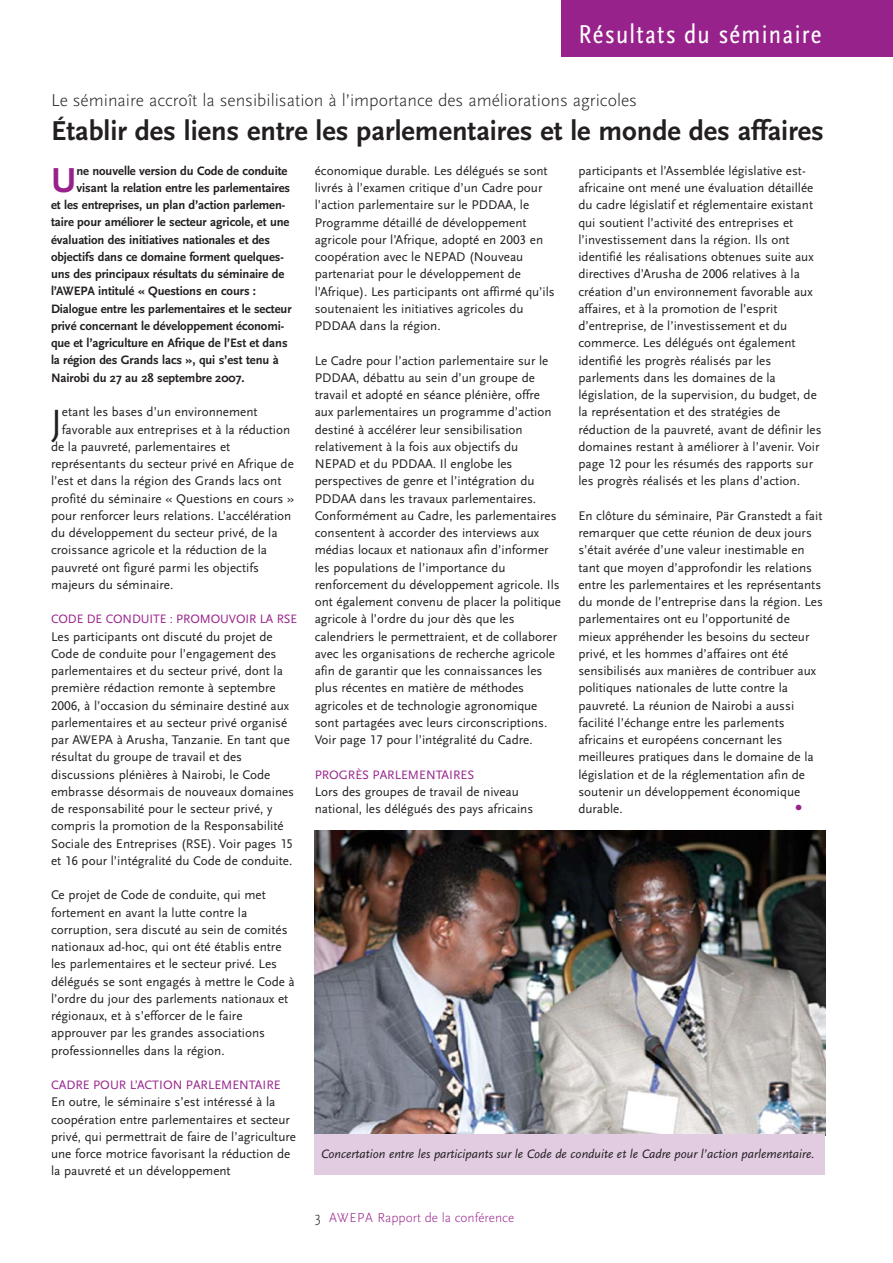
<style>
.page{position:relative;width:893px;height:1263px;background:#fff}
.page>*{position:absolute;margin:0;border:0;box-sizing:border-box;transform-origin:0 0}
.t1{font:36.6px "Scala Sans LF";color:#231f20}
.t2{font:700 36.15px "Scala Sans";color:#98228b}
.t3{font:700 28.5px "Scala Sans";color:#231f20}
.t4{font:condensed 27px "Scala Sans Pro";letter-spacing:.05em;color:#fff}
.t5{font:24px "Scala Sans";color:#98228b}
.t6{font:300 18px "Scala Sans";color:#231f20}
.t7{font:300 13.5px "Scala Sans";color:#98228b}
.t8{font:13.2px/17.2px "Scala Sans LF";color:#231f20}
.t9{font:700 12.75px "Scala Sans";letter-spacing:-.005em;color:#231f20}
.t10{font:italic 12.75px "Scala Sans";color:#231f20}
.t11{font:12.75px "Scala Sans Caps";color:#98228b}
.s1{font-size:15px;color:#231f20}
</style>
<div class="page">
<div style="left:561px;top:0;width:332px;height:57px;background:#98228b"></div>
<img style="left:315px;top:830px;width:510px;height:305px">
<div style="left:315px;top:1135px;width:510px;height:40px;background:#e1cce2"></div>
<h3 class="t4" style="left:578px;top:24px;width:245px">Résultats du séminaire</h3>
<h3 class="t6" style="left:51px;top:93px;width:587px">Le séminaire accroît la sensibilisation à l’importance des améliorations agricoles</h3>
<h3 class="t3" style="left:51px;top:120px;width:774px">Établir des liens entre les parlementaires et le monde des affaires</h3>
<h2 class="t2" style="left:51px;top:166px;width:27px">U</h2>
<p class="t9" style="left:76px;top:166px;width:213px">ne nouvelle version du Code de conduite</p>
<p class="t9" style="left:76px;top:183px;width:215px">visant la relation entre les parlementaires</p>
<p class="t9" style="left:51px;top:200px;width:236px">et les entreprises, un plan d’action parlemen-</p>
<p class="t9" style="left:51px;top:217px;width:240px">taire pour améliorer le secteur agricole, et une</p>
<p class="t9" style="left:51px;top:235px;width:221px">évaluation des initiatives nationales et des</p>
<p class="t9" style="left:51px;top:252px;width:234px">objectifs dans ce domaine forment quelques-</p>
<p class="t9" style="left:51px;top:269px;width:235px">uns des principaux résultats du séminaire de</p>
<p class="t9" style="left:51px;top:286px;width:207px">l’AWEPA intitulé « Questions en cours :</p>
<p class="t9" style="left:51px;top:304px;width:242px">Dialogue entre les parlementaires et le secteur</p>
<p class="t9" style="left:51px;top:321px;width:235px">privé concernant le développement économi-</p>
<p class="t9" style="left:51px;top:338px;width:238px">que et l’agriculture en Afrique de l’Est et dans</p>
<p class="t9" style="left:51px;top:355px;width:229px">la région des Grands lacs », qui s’est tenu à</p>
<p class="t9" style="left:51px;top:373px;width:195px">Nairobi du 27 au 28 septembre 2007.</p>
<h1 class="t1" style="left:51px;top:407px;width:12px">J</h1>
<p class="t8" style="left:62px;top:405px;width:197px">etant les bases d’un environnement</p>
<p class="t8" style="left:62px;top:422px;width:230px">favorable aux entreprises et à la réduction</p>
<p class="t8" style="left:51px;top:439px;width:181px">de la pauvreté, parlementaires et</p>
<p class="t8" style="left:51px;top:456px;width:244px">représentants du secteur privé en Afrique de</p>
<p class="t8" style="left:51px;top:474px;width:232px">l’est et dans la région des Grands lacs ont</p>
<p class="t8" style="left:51px;top:491px;width:245px">profité du séminaire « Questions en cours »</p>
<p class="t8" style="left:51px;top:508px;width:242px">pour renforcer leurs relations. L’accélération</p>
<p class="t8" style="left:51px;top:525px;width:228px">du développement du secteur privé, de la</p>
<p class="t8" style="left:51px;top:543px;width:218px">croissance agricole et la réduction de la</p>
<p class="t8" style="left:51px;top:560px;width:209px">pauvreté ont figuré parmi les objectifs</p>
<p class="t8" style="left:51px;top:577px;width:124px">majeurs du séminaire.</p>
<p class="t11" style="left:51px;top:611px;width:248px">CODE DE CONDUITE : PROMOUVOIR LA RSE</p>
<p class="t8" style="left:51px;top:629px;width:245px">Les participants ont discuté du projet de Code de conduite pour l’engagement des parlementaires et du secteur privé, dont la première rédaction remonte à septembre 2006, à l’occasion du séminaire destiné aux parlementaires et au secteur privé organisé par AWEPA à Arusha, Tanzanie. En tant que résultat du groupe de travail et des discussions plénières à Nairobi, le Code embrasse désormais de nouveaux domaines de responsabilité pour le secteur privé, y compris la promotion de la Responsabilité Sociale des Entreprises (RSE). Voir pages 15 et 16 pour l’intégralité du Code de conduite.</p>
<p class="t8" style="left:51px;top:888px;width:245px">Ce projet de Code de conduite, qui met fortement en avant la lutte contre la corruption, sera discuté au sein de comités nationaux ad-hoc, qui ont été établis entre les parlementaires et le secteur privé. Les délégués se sont engagés à mettre le Code à l’ordre du jour des parlements nationaux et régionaux, et à s’efforcer de le faire approuver par les grandes associations professionnelles dans la région.</p>
<p class="t11" style="left:51px;top:1077px;width:231px">CADRE POUR L’ACTION PARLEMENTAIRE</p>
<p class="t8" style="left:51px;top:1095px;width:246px">En outre, le séminaire s’est intéressé à la coopération entre parlementaires et secteur privé, qui permettrait de faire de l’agriculture une force motrice favorisant la réduction de la pauvreté et un développement</p>
<p class="t8" style="left:315px;top:163px;width:242px">économique durable. Les délégués se sont livrés à l’examen critique d’un Cadre pour l’action parlementaire sur le PDDAA, le Programme détaillé de développement agricole pour l’Afrique, adopté en 2003 en coopération avec le NEPAD (Nouveau partenariat pour le développement de l’Afrique). Les participants ont affirmé qu’ils soutenaient les initiatives agricoles du PDDAA dans la région.</p>
<p class="t8" style="left:315px;top:353px;width:248px">Le Cadre pour l’action parlementaire sur le PDDAA, débattu au sein d’un groupe de travail et adopté en séance plénière, offre aux parlementaires un programme d’action destiné à accélérer leur sensibilisation relativement à la fois aux objectifs du NEPAD et du PDDAA. Il englobe les perspectives de genre et l’intégration du PDDAA dans les travaux parlementaires.<br>Conformément au Cadre, les parlementaires consentent à accorder des interviews aux médias locaux et nationaux afin d’informer les populations de l’importance du renforcement du développement agricole. Ils ont également convenu de placer la politique agricole à l’ordre du jour dès que les calendriers le permettraient, et de collaborer avec les organisations de recherche agricole afin de garantir que les connaissances les plus récentes en matière de méthodes agricoles et de technologie agronomique sont partagées avec leurs circonscriptions.<br>Voir page 17 pour l’intégralité du Cadre.</p>
<p class="t11" style="left:315px;top:767px;width:161px">PROGRÈS PARLEMENTAIRES</p>
<p class="t8" style="left:315px;top:784px;width:220px">Lors des groupes de travail de niveau national, les délégués des pays africains</p>
<p class="t8" style="left:578px;top:163px;width:245px">participants et l’Assemblée législative est&shy;africaine ont mené une évaluation détaillée du cadre législatif et réglementaire existant qui soutient l’activité des entreprises et l’investissement dans la région. Ils ont identifié les réalisations obtenues suite aux directives d’Arusha de 2006 relatives à la création d’un environnement favorable aux affaires, et à la promotion de l’esprit d’entreprise, de l’investissement et du commerce. Les délégués ont également identifié les progrès réalisés par les parlements dans les domaines de la législation, de la supervision, du budget, de la représentation et des stratégies de réduction de la pauvreté, avant de définir les domaines restant à améliorer à l’avenir. Voir page 12 pour les résumés des rapports sur les progrès réalisés et les plans d’action.</p>
<p class="t8" style="left:578px;top:508px;width:246px">En clôture du séminaire, Pär Granstedt a fait remarquer que cette réunion de deux jours s’était avérée d’une valeur inestimable en tant que moyen d’approfondir les relations entre les parlementaires et les représentants du monde de l’entreprise dans la région. Les parlementaires ont eu l’opportunité de mieux appréhender les besoins du secteur privé, et les hommes d’affaires ont été sensibilisés aux manières de contribuer aux politiques nationales de lutte contre la pauvreté. La réunion de Nairobi a aussi facilité l’échange entre les parlements africains et européens concernant les meilleures pratiques dans le domaine de la législation et de la réglementation afin de soutenir un développement économique durable.</p>
<h3 class="t5" style="left:794px;top:796px;width:10px">•</h3>
<p class="t10" style="left:321px;top:1149px;width:495px">Concertation entre les participants sur le Code de conduite et le Cadre pour l’action parlementaire.</p>
<p class="t7" style="left:315px;top:1213px;width:201px"><span class="s1">3</span> AWEPA Rapport de la conférence</p>
</div>
